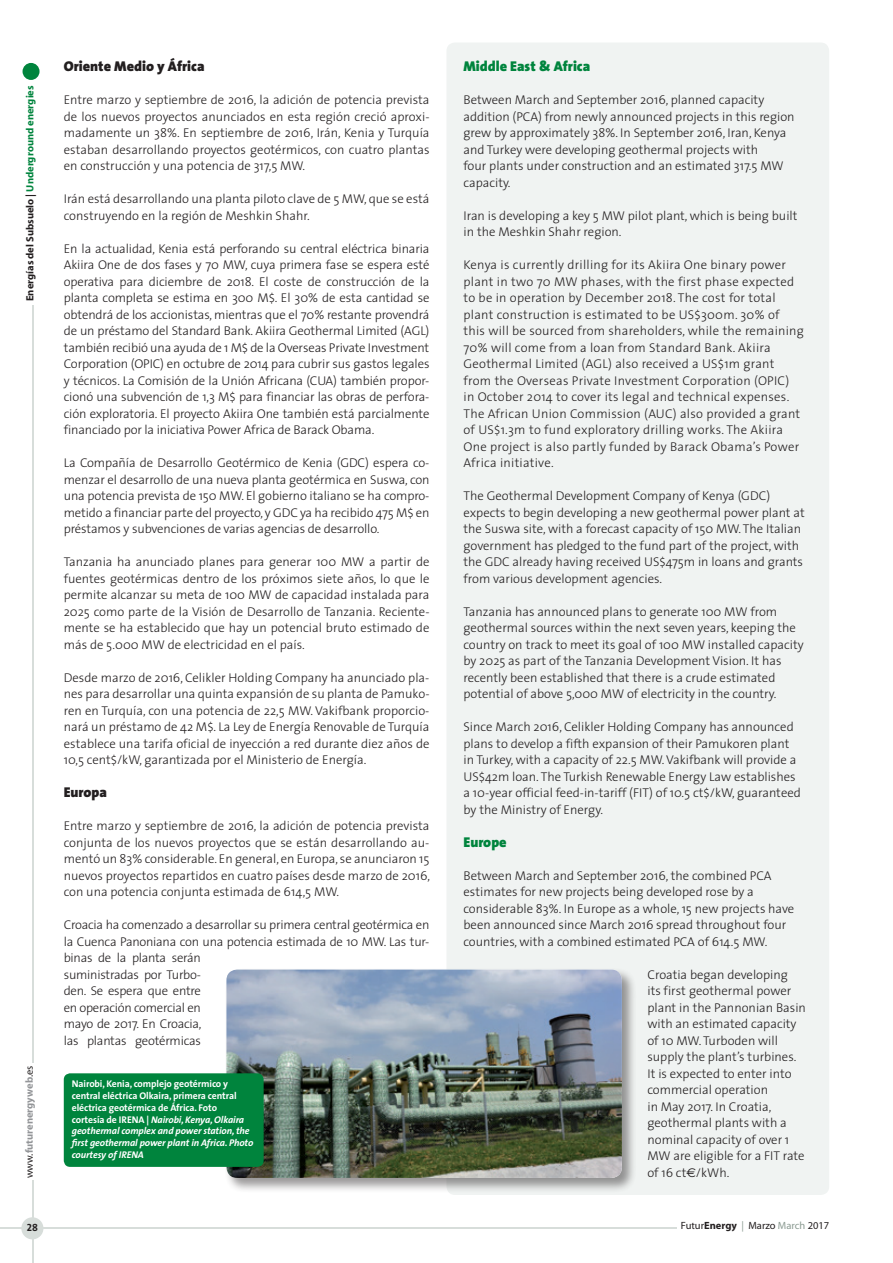
<style>
.page{position:relative;width:893px;height:1263px;background:#fff}
.page>*{position:absolute;margin:0;border:0;box-sizing:border-box;transform-origin:0 0}
.t1{font:900 14.25px "The Sans";color:#231f20}
.t2{font:900 14.25px "The Sans";color:#00843d}
.t3{font:300 12.75px/16.5px "The Sans";color:#231f20}
.t4{font:300 12.75px/16.5px "The Sans";letter-spacing:.02em;color:#231f20}
.t5{font:300 12.75px/16.5px "The Sans";letter-spacing:-.02em;color:#231f20}
.t6{font:700 10.5px "Myriad";color:#231f20}
.t7{font:10.5px "Myriad";color:#231f20}
.t8{font:700 10.5px "Myriad";color:#939598}
.t9{font:10.5px "The Sans Bold Caps";color:#231f20}
.t10{font:700 9.75px/11.7px "The Sans";letter-spacing:-.01em;color:#fff}
.s1{color:#00843d}
.s2{font-weight:400;color:#231f20}
.s3{font-style:italic}
.s4{font-family:"Euro Sans";font-weight:400}
.s5{font-weight:700}
.s6{color:#8b9b92}
</style>
<div class="page">
<div style="left:23px;top:63px;width:17px;height:17px;background:#00843d;border-radius:50%"></div>
<hr style="left:32px;top:305px;width:1px;height:757px;background:#d7ddda">
<hr style="left:0;top:1228px;width:677px;height:1px;background:#d7ddda">
<hr style="left:32px;top:1180px;width:1px;height:83px;background:#d7ddda">
<div style="left:21px;top:1217px;width:22px;height:22px;background:#d7ddda;border-radius:50%"></div>
<div style="left:446px;top:43px;width:383px;height:1152px;background:#f0f3f2;border-radius:9px"></div>
<div style="left:224px;top:967px;width:412px;height:225px;background:#231f20;opacity:.46"></div>
<img style="left:226px;top:969px;width:396px;height:209px">
<div style="left:64px;top:1073px;width:200px;height:94px;background:#00843d;border-radius:6px"></div>
<p class="t6" style="left:24px;top:301px;width:217px;rotate:-90deg">Energías del Subsuelo | <span class="s1">Underground energies</span></p>
<p class="t8" style="left:24px;top:1178px;width:114px;rotate:-90deg"><span class="s2">www.</span>futurenergyweb<span class="s2">.es</span></p>
<p class="t1" style="left:64px;top:54px;width:142px">Oriente Medio y África</p>
<p class="t3" style="left:64px;top:91px;width:367px;text-align:justify">Entre marzo y septiembre de 2016, la adición de potencia prevista de los nuevos proyectos anunciados en esta región creció aproxi&shy;madamente un 38%. En septiembre de 2016, Irán, Kenia y Turquía estaban desarrollando proyectos geotérmicos, con cuatro plantas en construcción y una potencia de 317,5 MW.</p>
<p class="t3" style="left:64px;top:190px;width:367px">Irán está desarrollando una planta piloto clave de 5 MW, que se está construyendo en la región de Meshkin Shahr.</p>
<p class="t3" style="left:64px;top:240px;width:367px;text-align:justify">En la actualidad, Kenia está perforando su central eléctrica binaria Akiira One de dos fases y 70 MW, cuya primera fase se espera esté operativa para diciembre de 2018. El coste de construcción de la planta completa se estima en 300 M$. El 30% de esta cantidad se obtendrá de los accionistas, mientras que el 70% restante provendrá de un préstamo del Standard Bank. Akiira Geothermal Limited (AGL) también recibió una ayuda de 1 M$ de la Overseas Private Investment Corporation (OPIC) en octubre de 2014 para cubrir sus gastos legales y técnicos. La Comisión de la Unión Africana (CUA) también propor&shy;cionó una subvención de 1,3 M$ para financiar las obras de perfora&shy;ción exploratoria. El proyecto Akiira One también está parcialmente financiado por la iniciativa Power Africa de Barack Obama.</p>
<p class="t3" style="left:64px;top:454px;width:367px;text-align:justify">La Compañía de Desarrollo Geotérmico de Kenia (GDC) espera co&shy;menzar el desarrollo de una nueva planta geotérmica en Suswa, con una potencia prevista de 150 MW. El gobierno italiano se ha compro&shy;metido a financiar parte del proyecto, y GDC ya ha recibido 475 M$ en préstamos y subvenciones de varias agencias de desarrollo.</p>
<p class="t3" style="left:64px;top:553px;width:367px;text-align:justify">Tanzania ha anunciado planes para generar 100 MW a partir de fuentes geotérmicas dentro de los próximos siete años, lo que le permite alcanzar su meta de 100 MW de capacidad instalada para 2025 como parte de la Visión de Desarrollo de Tanzania. Reciente&shy;mente se ha establecido que hay un potencial bruto estimado de más de 5.000 MW de electricidad en el país.</p>
<p class="t3" style="left:64px;top:669px;width:367px;text-align:justify">Desde marzo de 2016, Celikler Holding Company ha anunciado pla&shy;nes para desarrollar una quinta expansión de su planta de Pamuko&shy;ren en Turquía, con una potencia de 22,5 MW. Vakifbank proporcio&shy;nará un préstamo de 42 M$. La Ley de Energía Renovable de Turquía establece una tarifa oficial de inyección a red durante diez años de 10,5 cent$/kW, garantizada por el Ministerio de Energía.</p>
<p class="t1" style="left:64px;top:780px;width:45px">Europa</p>
<p class="t3" style="left:64px;top:817px;width:368px;text-align:justify">Entre marzo y septiembre de 2016, la adición de potencia prevista conjunta de los nuevos proyectos que se están desarrollando au&shy;mentó un 83% considerable. En general, en Europa, se anunciaron 15 nuevos proyectos repartidos en cuatro países desde marzo de 2016, con una potencia conjunta estimada de 614,5 MW.</p>
<p class="t5" style="left:64px;top:916px;width:367px">Croacia ha comenzado a desarrollar su primera central geotérmica en la Cuenca Panoniana con una potencia estimada de 10 MW. Las tur&shy;binas de la planta serán<br>suministradas por Turbo-<br>den. Se espera que entre<br>en operación comercial en<br>mayo de 2017. En Croacia,<br>las plantas geotérmicas</p>
<p class="t10" style="left:72px;top:1078px;width:183px">Nairobi, Kenia, complejo geotérmico y central eléctrica Olkaira, primera central eléctrica geotérmica de África. Foto<br>cortesía de IRENA | <span class="s3">Nairobi, Kenya, Olkaira geothermal complex and power station, the first geothermal power plant in Africa. Photo courtesy of IRENA</span></p>
<p class="t2" style="left:463px;top:54px;width:128px">Middle East &amp; Africa</p>
<p class="t3" style="left:463px;top:91px;width:333px">Between March and September 2016, planned capacity addition (PCA) from newly announced projects in this region grew by approximately 38%. In September 2016, Iran, Kenya and Turkey were developing geothermal projects with<br>four plants under construction and an estimated 317.5 MW capacity.</p>
<p class="t3" style="left:463px;top:207px;width:336px">Iran is developing a key 5 MW pilot plant, which is being built in the Meshkin Shahr region.</p>
<p class="t4" style="left:463px;top:256px;width:342px">Kenya is currently drilling for its Akiira One binary power plant in two 70 MW phases, with the first phase expected to be in operation by December 2018. The cost for total plant construction is estimated to be US$300m. 30% of this will be sourced from shareholders, while the remaining 70% will come from a loan from Standard Bank. Akiira Geothermal Limited (AGL) also received a US$1m grant from the Overseas Private Investment Corporation (OPIC)<br>in October 2014 to cover its legal and technical expenses.<br>The African Union Commission (AUC) also provided a grant of US$1.3m to fund exploratory drilling works. The Akiira One project is also partly funded by Barack Obama’s Power Africa initiative.</p>
<p class="t3" style="left:463px;top:487px;width:343px">The Geothermal Development Company of Kenya (GDC) expects to begin developing a new geothermal power plant at the Suswa site, with a forecast capacity of 150 MW. The Italian government has pledged to the fund part of the project, with the GDC already having received US$475m in loans and grants from various development agencies.</p>
<p class="t3" style="left:463px;top:603px;width:342px">Tanzania has announced plans to generate 100 MW from geothermal sources within the next seven years, keeping the country on track to meet its goal of 100 MW installed capacity by 2025 as part of the Tanzania Development Vision. It has recently been established that there is a crude estimated potential of above 5,000 MW of electricity in the country.</p>
<p class="t3" style="left:463px;top:718px;width:339px">Since March 2016, Celikler Holding Company has announced plans to develop a fifth expansion of their Pamukoren plant in Turkey, with a capacity of 22.5 MW. Vakifbank will provide a US$42m loan. The Turkish Renewable Energy Law establishes a 10-year official feed-in-tariff (FIT) of 10.5 ct$/kW, guaranteed by the Ministry of Energy.</p>
<p class="t2" style="left:463px;top:830px;width:45px">Europe</p>
<p class="t3" style="left:463px;top:867px;width:332px">Between March and September 2016, the combined PCA estimates for new projects being developed rose by a considerable 83%. In Europe as a whole, 15 new projects have been announced since March 2016 spread throughout four countries, with a combined estimated PCA of 614.5 MW.</p>
<p class="t3" style="left:647px;top:966px;width:160px">Croatia began developing<br>its first geothermal power plant in the Pannonian Basin with an estimated capacity of 10 MW. Turboden will supply the plant’s turbines.<br>It is expected to enter into commercial operation<br>in May 2017. In Croatia, geothermal plants with a nominal capacity of over 1<br>MW are eligible for a FIT rate of 16 ct<span class="s4">€</span>/kWh.</p>
<p class="t9" style="left:27px;top:1219px;width:13px">28</p>
<p class="t7" style="left:681px;top:1220px;width:150px">Futur<span class="s5">Energy</span> <span class="s6">|</span> Marzo <span class="s6">March</span> 2017</p>
</div>
